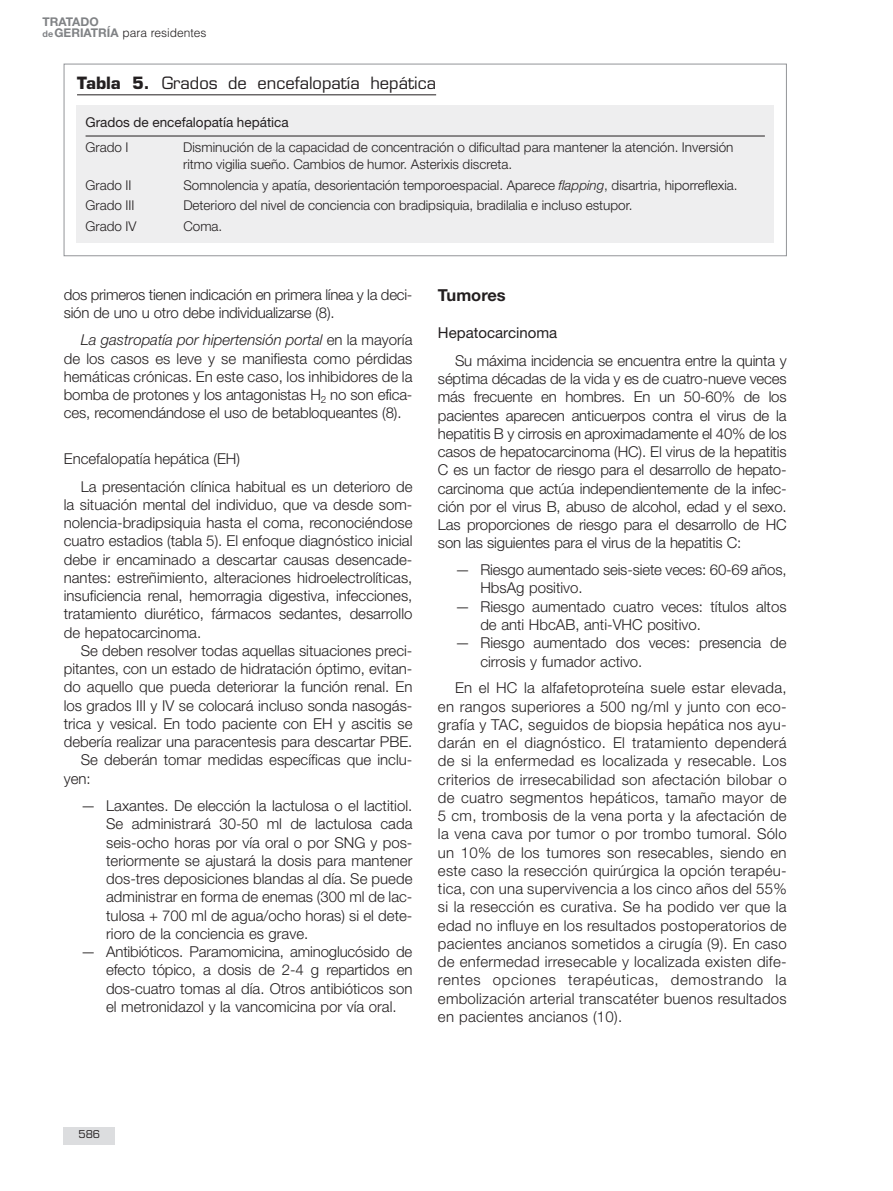
<style>
.page{position:relative;width:893px;height:1191px;background:#fff}
.page>*{position:absolute;margin:0;border:0;box-sizing:border-box;transform-origin:0 0}
.t1{font:16.5px "Eurostile";color:#231f20}
.t2{font:700 16.5px "Helvetica Neue";color:#231f20}
.t3{font:300 15px/18.3px "Helvetica Neue";color:#231f20;text-align:justify}
.t4{font:15px "Helvetica Neue";color:#231f20}
.t5{font:300 13.5px/16.5px "Helvetica Neue";color:#231f20}
.t6{font:13.5px "Helvetica Neue";color:#231f20}
.t7{font:300 12px "Helvetica";color:#231f20}
.t8{font:700 12px "Helvetica Neue";color:#808285}
.t9{font:10.5px "Eurostile";color:#231f20}
.s1{font-family:"Helvetica Neue";font-weight:700;font-size:9px;color:#808285}
.s2{font-family:"Helvetica Neue";font-weight:700;color:#808285}
.s3{font-weight:700}
.s4{font-style:italic}
</style>
<div class="page">
<div style="left:64px;top:1127px;width:51px;height:17px;background:#dcdddf"></div>
<div style="left:77px;top:105px;width:697px;height:137px;background:#eeeeef"></div>
<div style="left:64px;top:64px;width:723px;height:192px;border:1px solid #939598"></div>
<hr style="left:77px;top:95px;width:359px;height:1px;background:#231f20">
<hr style="left:86px;top:136px;width:679px;height:1px;background:#231f20">
<p class="t8" style="left:43px;top:17px;width:58px">TRATADO</p>
<p class="t7" style="left:43px;top:28px;width:165px"><span class="s1">de</span><span class="s2">GERIATRÍA</span> para residentes</p>
<p class="t1" style="left:77px;top:77px;width:361px"><span class="s3">Tabla 5.</span> Grados de encefalopatía hepática</p>
<p class="t6" style="left:86px;top:118px;width:205px">Grados de encefalopatía hepática</p>
<p class="t5" style="left:86px;top:140px;width:45px">Grado I</p>
<p class="t5" style="left:183px;top:140px;width:552px">Disminución de la capacidad de concentración o dificultad para mantener la atención. Inversión ritmo vigilia sueño. Cambios de humor. Asterixis discreta.</p>
<p class="t5" style="left:86px;top:178px;width:48px">Grado II</p>
<p class="t5" style="left:183px;top:178px;width:556px">Somnolencia y apatía, desorientación temporoespacial. Aparece <span class="s4">flapping</span>, disartria, hiporreflexia.</p>
<p class="t5" style="left:86px;top:198px;width:51px">Grado III</p>
<p class="t5" style="left:183px;top:198px;width:451px">Deterioro del nivel de conciencia con bradipsiquia, bradilalia e incluso estupor.</p>
<p class="t5" style="left:86px;top:219px;width:53px">Grado IV</p>
<p class="t5" style="left:183px;top:219px;width:41px">Coma.</p>
<p class="t3" style="left:64px;top:287px;width:350px">dos primeros tienen indicación en primera línea y la deci&shy;sión de uno u otro debe individualizarse (8).</p>
<p class="t3" style="left:64px;top:332px;width:350px;text-indent:17px"><span class="s4">La gastropatía por hipertensión portal</span> en la mayoría de los casos es leve y se manifiesta como pérdidas hemáticas crónicas. En este caso, los inhibidores de la bomba de protones y los antagonistas H<sub>2</sub> no son efica&shy;ces, recomendándose el uso de betabloqueantes (8).</p>
<p class="t3" style="left:81px;top:446px;width:333px;line-height:27.5px;text-indent:-17px">Encefalopatía hepática (EH)<br>La presentación clínica habitual es un deterioro de</p>
<p class="t3" style="left:64px;top:497px;width:350px">la situación mental del individuo, que va desde som&shy;nolencia-bradipsiquia hasta el coma, reconociéndose cuatro estadios (tabla 5). El enfoque diagnóstico inicial debe ir encaminado a descartar causas desencade&shy;nantes: estreñimiento, alteraciones hidroelectrolíticas, insuficiencia renal, hemorragia digestiva, infecciones, tratamiento diurético, fármacos sedantes, desarrollo de hepatocarcinoma.</p>
<p class="t3" style="left:81px;top:643px;width:333px">Se deben resolver todas aquellas situaciones preci-</p>
<p class="t3" style="left:64px;top:661px;width:350px">pitantes, con un estado de hidratación óptimo, evitan-</p>
<p class="t3" style="left:64px;top:679px;width:350px">do aquello que pueda deteriorar la función renal. En</p>
<p class="t3" style="left:64px;top:697px;width:350px">los grados III y IV se colocará incluso sonda nasogás-</p>
<p class="t3" style="left:64px;top:716px;width:350px">trica y vesical. En todo paciente con EH y ascitis se</p>
<p class="t3" style="left:64px;top:734px;width:350px">debería realizar una paracentesis para descartar PBE.</p>
<p class="t3" style="left:81px;top:752px;width:333px">Se deberán tomar medidas específicas que inclu-</p>
<p class="t3" style="left:64px;top:770px;width:28px">yen:</p>
<p class="t3" style="left:106px;top:798px;width:308px;text-indent:-25px">— Laxantes. De elección la lactulosa o el lactitiol.<br>Se administrará 30-50 ml de lactulosa cada seis-ocho horas por vía oral o por SNG y pos&shy;teriormente se ajustará la dosis para mantener dos-tres deposiciones blandas al día. Se puede administrar en forma de enemas (300 ml de lac&shy;tulosa + 700 ml de agua/ocho horas) si el dete&shy;rioro de la conciencia es grave.</p>
<p class="t3" style="left:106px;top:944px;width:308px;text-indent:-25px">— Antibióticos. Paramomicina, aminoglucósido de efecto tópico, a dosis de 2-4 g repartidos en dos-cuatro tomas al día. Otros antibióticos son el metronidazol y la vancomicina por vía oral.</p>
<p class="t2" style="left:438px;top:289px;width:69px">Tumores</p>
<p class="t4" style="left:438px;top:328px;width:121px">Hepatocarcinoma</p>
<p class="t3" style="left:438px;top:353px;width:350px;text-indent:17px">Su máxima incidencia se encuentra entre la quinta y séptima décadas de la vida y es de cuatro-nueve veces más frecuente en hombres. En un 50-60% de los pacientes aparecen anticuerpos contra el virus de la hepatitis B y cirrosis en aproximadamente el 40% de los casos de hepatocarcinoma (HC). El virus de la hepatitis C es un factor de riesgo para el desarrollo de hepato&shy;carcinoma que actúa independientemente de la infec&shy;ción por el virus B, abuso de alcohol, edad y el sexo.<br>Las proporciones de riesgo para el desarrollo de HC son las siguientes para el virus de la hepatitis C:</p>
<p class="t3" style="left:480px;top:562px;width:308px;text-indent:-25px">— Riesgo aumentado seis-siete veces: 60-69 años,<br>HbsAg positivo.</p>
<p class="t3" style="left:480px;top:598px;width:308px;text-indent:-25px">— Riesgo aumentado cuatro veces: títulos altos de anti HbcAB, anti-VHC positivo.</p>
<p class="t3" style="left:480px;top:635px;width:308px;text-indent:-25px">— Riesgo aumentado dos veces: presencia de cirrosis y fumador activo.</p>
<p class="t3" style="left:438px;top:680px;width:350px;text-indent:17px">En el HC la alfafetoproteína suele estar elevada, en rangos superiores a 500 ng/ml y junto con eco&shy;grafía y TAC, seguidos de biopsia hepática nos ayu&shy;darán en el diagnóstico. El tratamiento dependerá de si la enfermedad es localizada y resecable. Los criterios de irresecabilidad son afectación bilobar o de cuatro segmentos hepáticos, tamaño mayor de 5 cm, trombosis de la vena porta y la afectación de la vena cava por tumor o por trombo tumoral. Sólo un 10% de los tumores son resecables, siendo en este caso la resección quirúrgica la opción terapéu&shy;tica, con una supervivencia a los cinco años del 55% si la resección es curativa. Se ha podido ver que la edad no influye en los resultados postoperatorios de pacientes ancianos sometidos a cirugía (9). En caso de enfermedad irresecable y localizada existen dife&shy;rentes opciones terapéuticas, demostrando la embolización arterial transcatéter buenos resultados en pacientes ancianos (10).</p>
<p class="t9" style="left:78px;top:1130px;width:23px">586</p>
</div>
